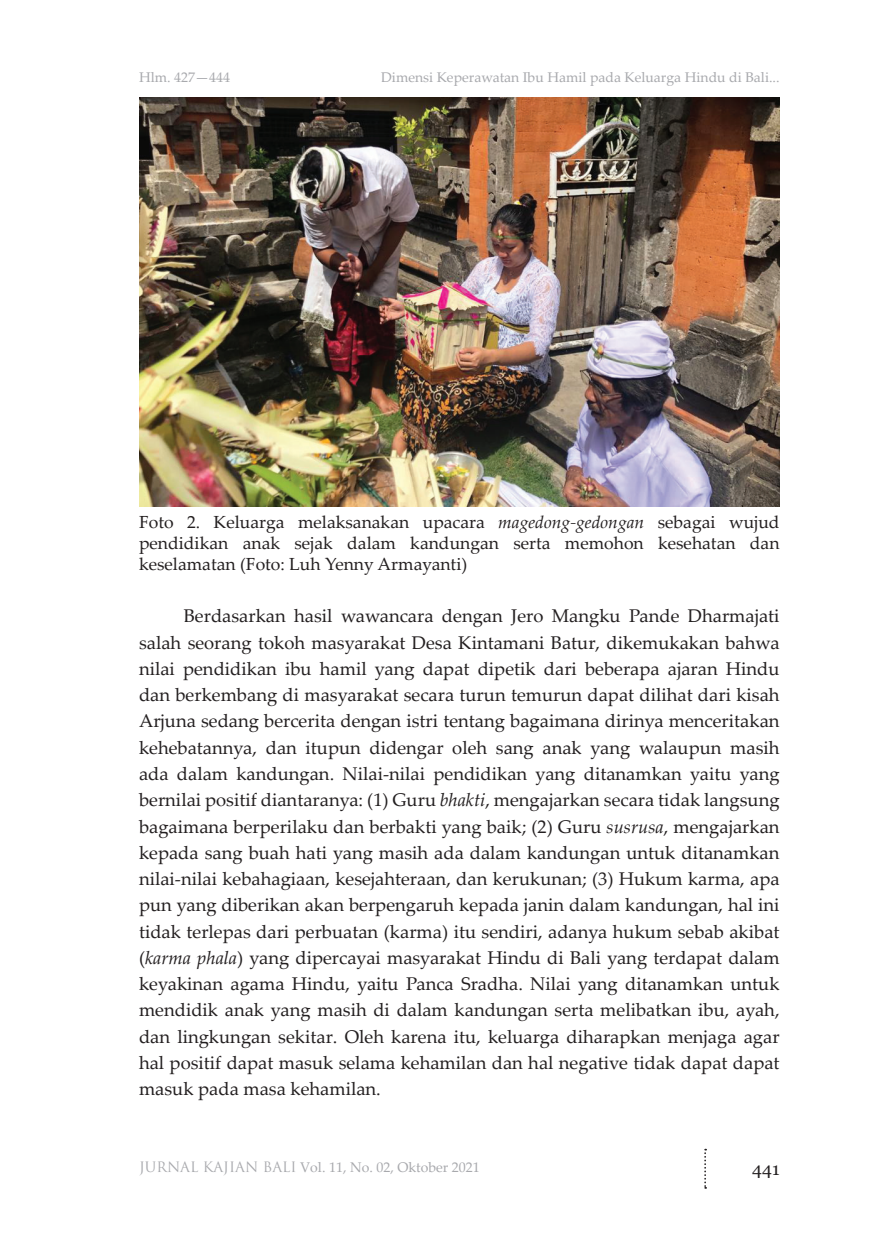
<style>
.page{position:relative;width:869px;height:1241px;background:#fff}
.page>*{position:absolute;margin:0;border:0;box-sizing:border-box;transform-origin:0 0}
.t1{font:18.38px/26.2px "Palatino Linotype";color:#231f20;text-align:justify}
.t2{font:17.5px/21px "Palatino Linotype";color:#231f20;text-align:justify}
.t3{font:17.5px "Georgia";color:#231f20}
.t4{font:14px "Palatino Linotype";color:#a8a9ad}
.s1{font-style:italic}
.s2{font-family:"Trajan Pro"}
</style>
<div class="page">
<svg style="left:704px;top:1149px;width:1px;height:39px"></svg>
<img style="left:139px;top:98px;width:640px;height:408px">
<p class="t4" style="left:139px;top:67px;width:93px">Hlm. 427—444</p>
<p class="t4" style="left:381px;top:67px;width:400px">Dimensi Keperawatan Ibu Hamil pada Keluarga Hindu di Bali...</p>
<p class="t2" style="left:139px;top:510px;width:641px">Foto 2. Keluarga melaksanakan upacara <span class="s1">magedong-gedongan</span> sebagai wujud pendidikan anak sejak dalam kandungan serta memohon kesehatan dan keselamatan (Foto: Luh Yenny Armayanti)</p>
<p class="t1" style="left:139px;top:602px;width:641px;text-indent:45px">Berdasarkan hasil wawancara dengan Jero Mangku Pande Dharmajati salah seorang tokoh masyarakat Desa Kintamani Batur, dikemukakan bahwa nilai pendidikan ibu hamil yang dapat dipetik dari beberapa ajaran Hindu dan berkembang di masyarakat secara turun temurun dapat dilihat dari kisah Arjuna sedang bercerita dengan istri tentang bagaimana dirinya menceritakan kehebatannya, dan itupun didengar oleh sang anak yang walaupun masih ada dalam kandungan. Nilai-nilai pendidikan yang ditanamkan yaitu yang bernilai positif diantaranya: (1) Guru <span class="s1">bhakti</span>, mengajarkan secara tidak langsung bagaimana berperilaku dan berbakti yang baik; (2) Guru <span class="s1">susrusa</span>, mengajarkan kepada sang buah hati yang masih ada dalam kandungan untuk ditanamkan nilai-nilai kebahagiaan, kesejahteraan, dan kerukunan; (3) Hukum karma, apa pun yang diberikan akan berpengaruh kepada janin dalam kandungan, hal ini tidak terlepas dari perbuatan (karma) itu sendiri, adanya hukum sebab akibat (<span class="s1">karma phala</span>) yang dipercayai masyarakat Hindu di Bali yang terdapat dalam keyakinan agama Hindu, yaitu Panca Sradha. Nilai yang ditanamkan untuk mendidik anak yang masih di dalam kandungan serta melibatkan ibu, ayah, dan lingkungan sekitar. Oleh karena itu, keluarga diharapkan menjaga agar hal positif dapat masuk selama kehamilan dan hal negative tidak dapat dapat masuk pada masa kehamilan.</p>
<p class="t4" style="left:139px;top:1157px;width:342px"><span class="s2">JURNAL KAJIAN BALI</span> Vol. 11, No. 02, Oktober 2021</p>
<p class="t3" style="left:752px;top:1157px;width:29px">441</p>
</div>
